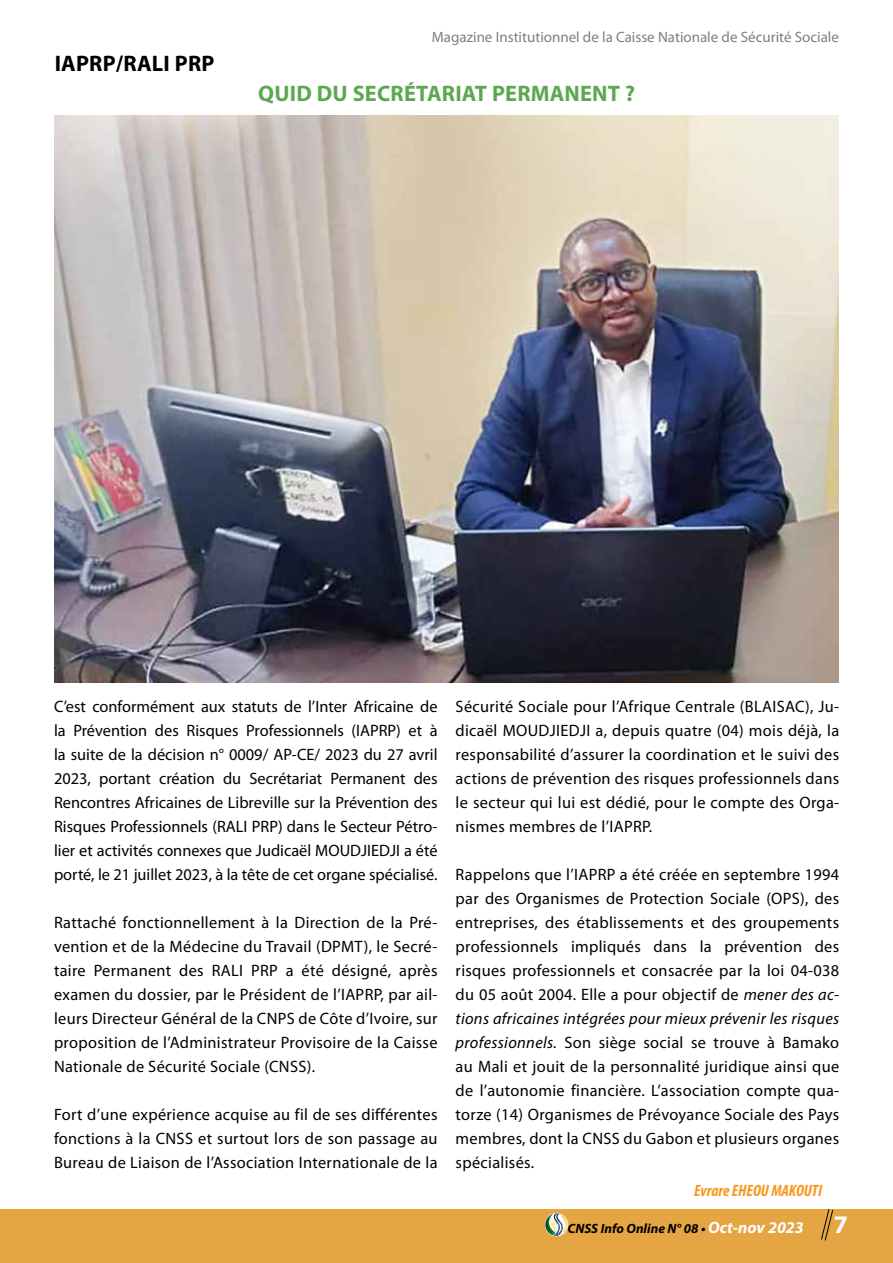
<style>
.page{position:relative;width:893px;height:1263px;background:#fff}
.page>*{position:absolute;margin:0;border:0;box-sizing:border-box;transform-origin:0 0}
.t1{font:700 22.5px "Myriad Pro";letter-spacing:.01em;color:#5da751}
.t2{font:700 22.5px "Myriad Pro";letter-spacing:.01em;color:#000}
.t3{font:16.5px/24px "Myriad Pro";letter-spacing:.02em;color:#000;text-align:justify}
.t4{font:italic 700 condensed 16.5px "Myriad Pro";color:#f8971d}
.t5{font:15px "Myriad Pro";color:#7c7f80}
.t6{font:italic 700 13.5px "Myriad Pro";color:#000}
.s1{font-style:italic}
.s2{font-size:16.5px;color:#fff}
.s3{font-style:normal;font-size:25.35px;color:#fff}
</style>
<div class="page">
<div style="left:0;top:1209px;width:893px;height:54px;background:#e6a543"></div>
<svg style="left:545px;top:1213px;width:23px;height:23px"></svg>
<svg style="left:821px;top:1209px;width:13px;height:32px"></svg>
<img style="left:54px;top:116px;width:784px;height:566px">
<h1 class="t2" style="left:55px;top:49px;width:161px">IAPRP/RALI PRP</h1>
<p class="t5" style="left:432px;top:28px;width:409px">Magazine Institutionnel de la Caisse Nationale de Sécurité Sociale</p>
<h1 class="t1" style="left:258px;top:79px;width:378px">QUID DU SECRÉTARIAT PERMANENT ?</h1>
<p class="t3" style="left:54px;top:694px;width:385px">C’est conformément aux statuts de l’Inter Africaine de la Prévention des Risques Professionnels (IAPRP) et à la suite de la décision n° 0009/ AP-CE/ 2023 du 27 avril 2023, portant création du Secrétariat Permanent des Rencontres Africaines de Libreville sur la Prévention des Risques Professionnels (RALI PRP) dans le Secteur Pétro&shy;lier et activités connexes que Judicaël MOUDJIEDJI a été porté, le 21 juillet 2023, à la tête de cet organe spécialisé.</p>
<p class="t3" style="left:54px;top:910px;width:385px">Rattaché fonctionnellement à la Direction de la Pré&shy;vention et de la Médecine du Travail (DPMT), le Secré&shy;taire Permanent des RALI PRP a été désigné, après examen du dossier, par le Président de l’IAPRP, par ail&shy;leurs Directeur Général de la CNPS de Côte d’Ivoire, sur proposition de l’Administrateur Provisoire de la Caisse Nationale de Sécurité Sociale (CNSS).</p>
<p class="t3" style="left:54px;top:1102px;width:385px">Fort d’une expérience acquise au fil de ses différentes fonctions à la CNSS et surtout lors de son passage au Bureau de Liaison de l’Association Internationale de la</p>
<p class="t3" style="left:456px;top:694px;width:385px">Sécurité Sociale pour l’Afrique Centrale (BLAISAC), Ju&shy;dicaël MOUDJIEDJI a, depuis quatre (04) mois déjà, la responsabilité d’assurer la coordination et le suivi des actions de prévention des risques professionnels dans le secteur qui lui est dédié, pour le compte des Orga&shy;nismes membres de l’IAPRP.</p>
<p class="t3" style="left:456px;top:862px;width:385px">Rappelons que l’IAPRP a été créée en septembre 1994 par des Organismes de Protection Sociale (OPS), des entreprises, des établissements et des groupements professionnels impliqués dans la prévention des risques professionnels et consacrée par la loi 04-038 du 05 août 2004. Elle a pour objectif de <span class="s1">mener des ac&shy;tions africaines intégrées pour mieux prévenir les risques professionnels.</span> Son siège social se trouve à Bamako au Mali et jouit de la personnalité juridique ainsi que de l’autonomie financière. L’association compte qua&shy;torze (14) Organismes de Prévoyance Sociale des Pays membres, dont la CNSS du Gabon et plusieurs organes spécialisés.</p>
<p class="t4" style="left:694px;top:1180px;width:129px">Evrare EHEOU MAKOUTI</p>
<p class="t6" style="left:568px;top:1220px;width:282px">CNSS Info Online N° 08 • <span class="s2">Oct-nov 2023</span> <span class="s3">7</span></p>
</div>
